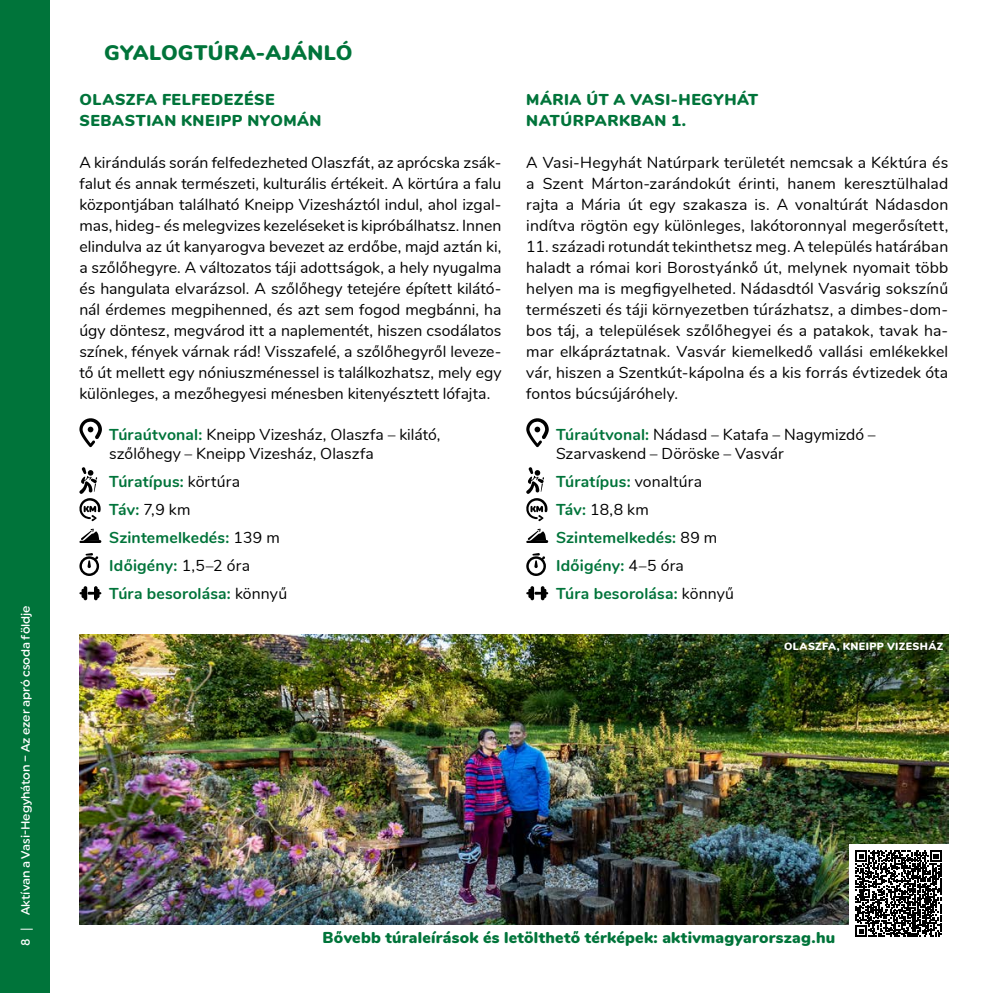
<style>
.page{position:relative;width:993px;height:993px;background:#fff}
.page>*{position:absolute;margin:0;border:0;box-sizing:border-box;transform-origin:0 0}
.t1{font:900 21px "Nunito";letter-spacing:.015em;color:#00743a}
.t2{font:15.75px/21px "Nunito";letter-spacing:.005em;color:#000;text-align:justify}
.t3{font:700 15.75px/28px "Nunito";letter-spacing:.01em;color:#00743a}
.t4{font:900 15.75px/21px "Nunito";letter-spacing:.025em;color:#00743a}
.t5{font:500 12.25px "Uniform Rnd";letter-spacing:-.005em;color:#fff}
.t6{font:900 10.5px "Nunito";letter-spacing:.035em;color:#fff}
.s1{font-weight:700;color:#00743a}
.s2{font-weight:400;color:#000}
</style>
<div class="page">
<img style="left:79px;top:634px;width:868px;height:290px">
<div style="left:0;top:0;width:50px;height:992px;background:#00743a"></div>
<svg style="left:20px;top:928px;width:13px;height:1px"></svg>
<svg style="left:79px;top:418px;width:23px;height:29px"></svg>
<svg style="left:79px;top:467px;width:22px;height:54px"></svg>
<svg style="left:79px;top:528px;width:22px;height:15px"></svg>
<svg style="left:79px;top:553px;width:20px;height:22px"></svg>
<svg style="left:79px;top:586px;width:22px;height:14px"></svg>
<svg style="left:526px;top:418px;width:22px;height:29px"></svg>
<svg style="left:526px;top:467px;width:21px;height:54px"></svg>
<svg style="left:526px;top:528px;width:22px;height:15px"></svg>
<svg style="left:526px;top:553px;width:19px;height:22px"></svg>
<svg style="left:526px;top:586px;width:22px;height:14px"></svg>
<div style="left:848px;top:843px;width:99px;height:100px;background:#fff"></div>
<svg style="left:855px;top:850px;width:86px;height:86px"></svg>
<p class="t5" style="left:18px;top:914px;width:311px;rotate:-90deg">Aktívan a Vasi-Hegyháton – Az ezer apró csoda földje</p>
<p class="t5" style="left:18px;top:945px;width:9px;rotate:-90deg">8</p>
<h1 class="t1" style="left:104px;top:37px;width:250px">GYALOGTÚRA-AJÁNLÓ</h1>
<p class="t4" style="left:79px;top:88px;width:243px">OLASZFA FELFEDEZÉSE<br>SEBASTIAN KNEIPP NYOMÁN</p>
<p class="t2" style="left:79px;top:151px;width:423px">A kirándulás során felfedezheted Olaszfát, az aprócska zsák&shy;falut és annak természeti, kulturális értékeit. A körtúra a falu központjában található Kneipp Vizesháztól indul, ahol izgal&shy;mas, hideg- és melegvizes kezeléseket is kipróbálhatsz. Innen elindulva az út kanyarogva bevezet az erdőbe, majd aztán ki, a szőlőhegyre. A változatos táji adottságok, a hely nyugalma és hangulata elvarázsol. A szőlőhegy tetejére épített kilátó&shy;nál érdemes megpihenned, és azt sem fogod megbánni, ha úgy döntesz, megvárod itt a naplementét, hiszen csodálatos színek, fények várnak rád! Visszafelé, a szőlőhegyről leveze&shy;tő út mellett egy nóniuszménessel is találkozhatsz, mely egy különleges, a mezőhegyesi ménesben kitenyésztett lófajta.</p>
<p class="t2" style="left:109px;top:424px;width:332px;line-height:18.9px"><span class="s1">Túraútvonal:</span> Kneipp Vizesház, Olaszfa – kilátó, szőlőhegy – Kneipp Vizesház, Olaszfa</p>
<p class="t3" style="left:109px;top:466px;width:179px">Túratípus: <span class="s2">körtúra<br></span>Táv: <span class="s2">7,9 km<br></span>Szintemelkedés: <span class="s2">139 m<br></span>Időigény: <span class="s2">1,5–2 óra<br></span>Túra besorolása: <span class="s2">könnyű</span></p>
<p class="t4" style="left:526px;top:88px;width:233px">MÁRIA ÚT A VASI-HEGYHÁT<br>NATÚRPARKBAN 1.</p>
<p class="t2" style="left:526px;top:151px;width:423px">A Vasi-Hegyhát Natúrpark területét nemcsak a Kéktúra és a Szent Márton-zarándokút érinti, hanem keresztülhalad rajta a Mária út egy szakasza is. A vonaltúrát Nádasdon indítva rögtön egy különleges, lakótoronnyal megerősített,</p>
<p class="t2" style="left:526px;top:235px;width:423px">11. századi rotundát tekinthetsz meg. A település határában haladt a római kori Borostyánkő út, melynek nyomait több helyen ma is megfigyelheted. Nádasdtól Vasvárig sokszínű természeti és táji környezetben túrázhatsz, a dimbes-dom&shy;bos táj, a települések szőlőhegyei és a patakok, tavak ha&shy;mar elkápráztatnak. Vasvár kiemelkedő vallási emlékekkel vár, hiszen a Szentkút-kápolna és a kis forrás évtizedek óta fontos búcsújáróhely.</p>
<p class="t2" style="left:556px;top:424px;width:321px;line-height:18.9px"><span class="s1">Túraútvonal:</span> Nádasd – Katafa – Nagymizdó –<br>Szarvaskend – Döröske – Vasvár</p>
<p class="t3" style="left:556px;top:466px;width:179px">Túratípus: <span class="s2">vonaltúra<br></span>Táv: <span class="s2">18,8 km<br></span>Szintemelkedés: <span class="s2">89 m<br></span>Időigény: <span class="s2">4–5 óra<br></span>Túra besorolása: <span class="s2">könnyű</span></p>
<p class="t6" style="left:784px;top:638px;width:161px">OLASZFA, KNEIPP VIZESHÁZ</p>
<p class="t4" style="left:322px;top:925px;width:514px">Bővebb túraleírások és letölthető térképek: aktivmagyarorszag.hu</p>
</div>
